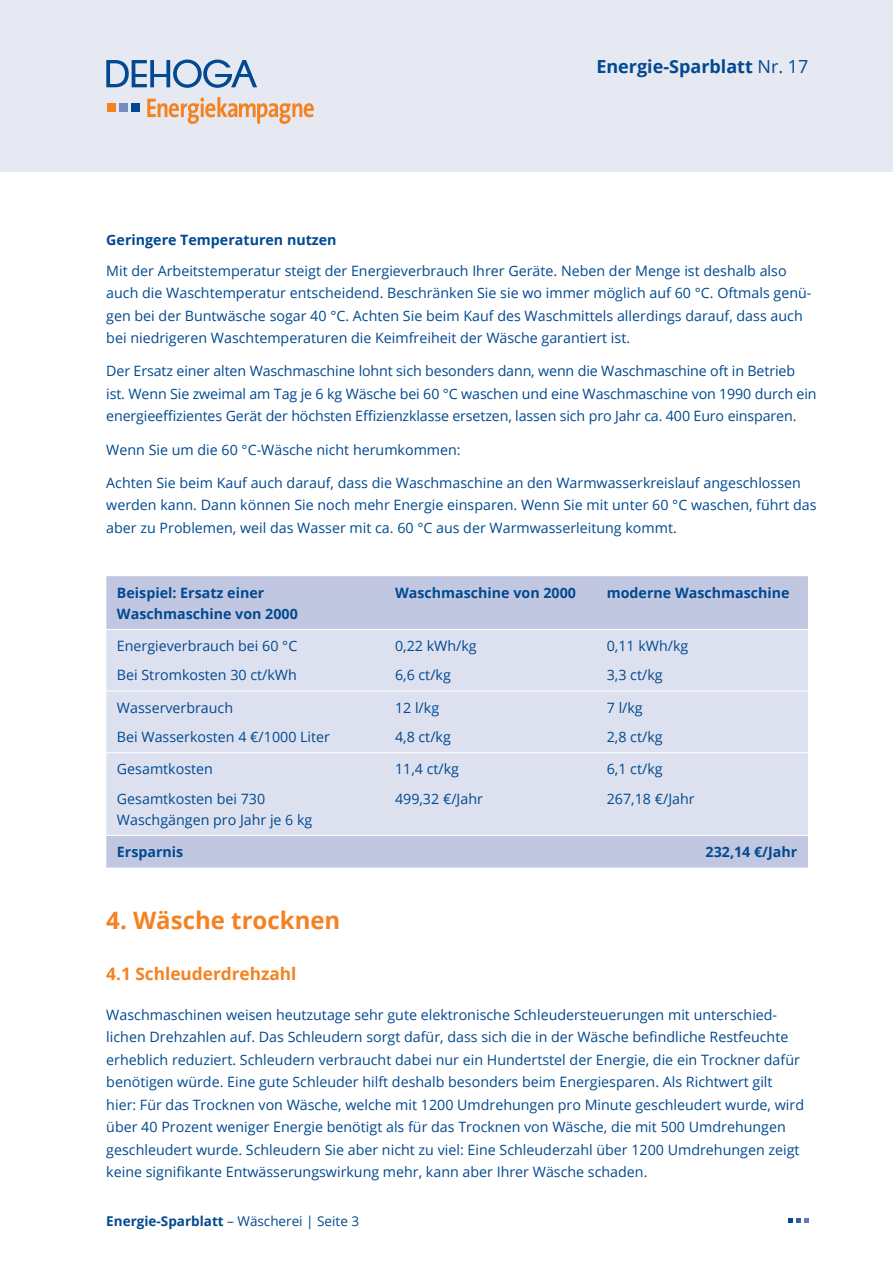
<style>
.page{position:relative;width:893px;height:1263px;background:#fff}
.page>*{position:absolute;margin:0;border:0;box-sizing:border-box;transform-origin:0 0}
.Headline_2{font:700 24px "Open Sans";color:#f58220}
.t1{font:700 18px "Open Sans";color:#014990}
.Headline_3{font:700 17.25px "Open Sans";color:#f58220}
.Fliesstext{font:14.25px/22.5px "Open Sans";color:#014990}
.Headline_4{font:700 14.25px/21px "Open Sans";color:#014990}
.t2{font:700 13.5px "Open Sans";color:#014990}
.s1{font-weight:400}
</style>
<div class="page">
<div style="left:0;top:0;width:893px;height:171px;background:#e6e8f2"></div>
<svg style="left:106px;top:60px;width:151px;height:28px"></svg>
<div style="left:132px;top:103px;width:8px;height:8px;background:#014990"></div>
<div style="left:119px;top:103px;width:8px;height:8px;background:#788bbc"></div>
<div style="left:107px;top:103px;width:8px;height:8px;background:#f58220"></div>
<svg style="left:147px;top:97px;width:167px;height:27px"></svg>
<svg style="left:788px;top:1218px;width:20px;height:4px"></svg>
<div style="left:106px;top:576px;width:702px;height:291px;background:#c1c7e1"></div>
<div style="left:106px;top:630px;width:702px;height:205px;background:#dde1ef"></div>
<hr style="left:106px;top:691px;width:278px;height:1px;background:#fff">
<hr style="left:384px;top:691px;width:212px;height:1px;background:#fff">
<hr style="left:596px;top:691px;width:212px;height:1px;background:#fff">
<hr style="left:106px;top:752px;width:278px;height:1px;background:#fff">
<hr style="left:384px;top:752px;width:212px;height:1px;background:#fff">
<hr style="left:596px;top:752px;width:212px;height:1px;background:#fff">
<hr style="left:106px;top:835px;width:278px;height:1px;background:#fff">
<hr style="left:384px;top:835px;width:212px;height:1px;background:#fff">
<hr style="left:596px;top:835px;width:212px;height:1px;background:#fff">
<hr style="left:106px;top:629px;width:278px;height:1px;background:#fff">
<hr style="left:384px;top:629px;width:212px;height:1px;background:#fff">
<hr style="left:596px;top:629px;width:212px;height:1px;background:#fff">
<p class="t1" style="left:596px;top:54px;width:214px">Energie-Sparblatt <span class="s1">Nr. 17</span></p>
<p class="Headline_4" style="left:106px;top:229px;width:232px">Geringere Temperaturen nutzen</p>
<p class="Fliesstext" style="left:106px;top:259px;width:707px">Mit der Arbeitstemperatur steigt der Energieverbrauch Ihrer Geräte. Neben der Menge ist deshalb also auch die Waschtemperatur entscheidend. Beschränken Sie sie wo immer möglich auf 60 °C. Oftmals genü&shy;gen bei der Buntwäsche sogar 40 °C. Achten Sie beim Kauf des Waschmittels allerdings darauf, dass auch bei niedrigeren Waschtemperaturen die Keimfreiheit der Wäsche garantiert ist.</p>
<p class="Fliesstext" style="left:106px;top:360px;width:712px">Der Ersatz einer alten Waschmaschine lohnt sich besonders dann, wenn die Waschmaschine oft in Betrieb ist. Wenn Sie zweimal am Tag je 6 kg Wäsche bei 60 °C waschen und eine Waschmaschine von 1990 durch ein energieeffizientes Gerät der höchsten Effizienzklasse ersetzen, lassen sich pro Jahr ca. 400 Euro einsparen.</p>
<p class="Fliesstext" style="left:106px;top:438px;width:356px">Wenn Sie um die 60 °C-Wäsche nicht herumkommen:</p>
<p class="Fliesstext" style="left:106px;top:471px;width:712px">Achten Sie beim Kauf auch darauf, dass die Waschmaschine an den Warmwasserkreislauf angeschlossen werden kann. Dann können Sie noch mehr Energie einsparen. Wenn Sie mit unter 60 °C waschen, führt das aber zu Problemen, weil das Wasser mit ca. 60 °C aus der Warmwasserleitung kommt.</p>
<p class="Headline_4" style="left:117px;top:582px;width:182px">Beispiel: Ersatz einer<br>Waschmaschine von 2000</p>
<p class="Headline_4" style="left:395px;top:582px;width:182px">Waschmaschine von 2000</p>
<p class="Headline_4" style="left:607px;top:582px;width:184px">moderne Waschmaschine</p>
<p class="Fliesstext" style="left:117px;top:634px;width:182px">Energieverbrauch bei 60 °C</p>
<p class="Fliesstext" style="left:117px;top:664px;width:181px">Bei Stromkosten 30 ct/kWh</p>
<p class="Fliesstext" style="left:395px;top:634px;width:83px">0,22 kWh/kg</p>
<p class="Fliesstext" style="left:395px;top:664px;width:57px">6,6 ct/kg</p>
<p class="Fliesstext" style="left:607px;top:634px;width:83px">0,11 kWh/kg</p>
<p class="Fliesstext" style="left:607px;top:664px;width:57px">3,3 ct/kg</p>
<p class="Fliesstext" style="left:117px;top:696px;width:118px">Wasserverbrauch</p>
<p class="Fliesstext" style="left:117px;top:725px;width:215px">Bei Wasserkosten 4 €/1000 Liter</p>
<p class="Fliesstext" style="left:117px;top:757px;width:98px">Gesamtkosten</p>
<p class="Fliesstext" style="left:117px;top:788px;width:197px;line-height:21px">Gesamtkosten bei 730<br>Waschgängen pro Jahr je 6 kg</p>
<p class="Fliesstext" style="left:395px;top:696px;width:46px">12 l/kg</p>
<p class="Fliesstext" style="left:395px;top:725px;width:57px">4,8 ct/kg</p>
<p class="Fliesstext" style="left:395px;top:757px;width:65px">11,4 ct/kg</p>
<p class="Fliesstext" style="left:395px;top:787px;width:89px">499,32 €/Jahr</p>
<p class="Fliesstext" style="left:607px;top:696px;width:37px">7 l/kg</p>
<p class="Fliesstext" style="left:607px;top:725px;width:57px">2,8 ct/kg</p>
<p class="Fliesstext" style="left:607px;top:757px;width:57px">6,1 ct/kg</p>
<p class="Fliesstext" style="left:607px;top:787px;width:89px">267,18 €/Jahr</p>
<p class="Headline_4" style="left:117px;top:841px;width:68px">Ersparnis</p>
<p class="Headline_4" style="left:706px;top:841px;width:93px">232,14 €/Jahr</p>
<p class="Headline_2" style="left:106px;top:903px;width:236px">4. Wäsche trocknen</p>
<p class="Headline_3" style="left:106px;top:962px;width:192px">4.1 Schleuderdrehzahl</p>
<p class="Fliesstext" style="left:106px;top:1003px;width:699px">Waschmaschinen weisen heutzutage sehr gute elektronische Schleudersteuerungen mit unterschied&shy;lichen Drehzahlen auf. Das Schleudern sorgt dafür, dass sich die in der Wäsche befindliche Restfeuchte erheblich reduziert. Schleudern verbraucht dabei nur ein Hundertstel der Energie, die ein Trockner dafür benötigen würde. Eine gute Schleuder hilft deshalb besonders beim Energiesparen. Als Richtwert gilt hier: Für das Trocknen von Wäsche, welche mit 1200 Umdrehungen pro Minute geschleudert wurde, wird über 40 Prozent weniger Energie benötigt als für das Trocknen von Wäsche, die mit 500 Umdrehungen geschleudert wurde. Schleudern Sie aber nicht zu viel: Eine Schleuderzahl über 1200 Umdrehungen zeigt keine signifikante Entwässerungswirkung mehr, kann aber Ihrer Wäsche schaden.</p>
<p class="t2" style="left:106px;top:1211px;width:254px">Energie-Sparblatt <span class="s1">– Wäscherei | Seite 3</span></p>
</div>
